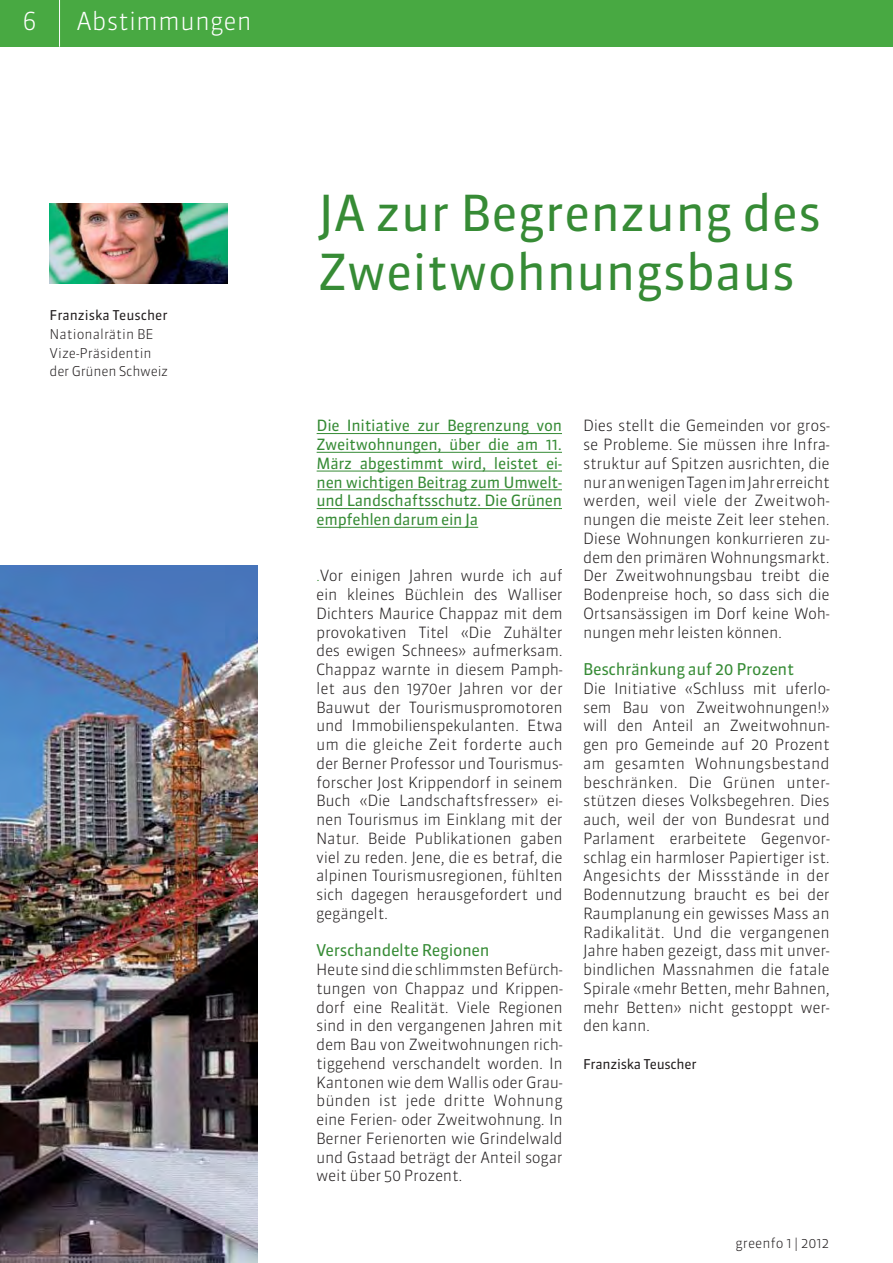
<style>
.page{position:relative;width:893px;height:1263px;background:#fff}
.page>*{position:absolute;margin:0;border:0;box-sizing:border-box;transform-origin:0 0}
.t1{font:49.5px/59.4px "Sanuk OT";color:#368b35}
.t2{font:300 24.75px "Sanuk OT";color:#fff}
.t3{font:16.2px "Sanuk OT";letter-spacing:-.02em;color:#368b35}
.t4{font:300 15.45px/18.8px "Sanuk OT";letter-spacing:-.02em;color:#231f20;text-align:justify}
.t5{font:15.45px/18.8px "Sanuk OT";letter-spacing:-.02em;color:#368b35;text-align:justify}
.t6{font:300 13.5px/18.8px "Sanuk OT";color:#231f20}
.t7{font:13.5px "Sanuk OT";letter-spacing:-.02em;color:#231f20}
.t8{font:13.5px "Sanuk OT";color:#231f20}
.s1{color:#368b35}
</style>
<div class="page">
<hr style="left:892px;top:0;width:1px;height:1263px;background:#aed2a1">
<hr style="left:317px;top:433px;width:245px;height:1px;background:#368b35">
<hr style="left:317px;top:452px;width:245px;height:1px;background:#368b35">
<hr style="left:317px;top:471px;width:245px;height:1px;background:#368b35">
<hr style="left:317px;top:489px;width:245px;height:1px;background:#368b35">
<hr style="left:317px;top:508px;width:245px;height:1px;background:#368b35">
<hr style="left:317px;top:527px;width:161px;height:1px;background:#368b35">
<img style="left:0;top:565px;width:258px;height:698px">
<img style="left:50px;top:203px;width:178px;height:80px">
<div style="left:0;top:0;width:893px;height:47px;background:#48a942"></div>
<hr style="left:59px;top:0;width:1px;height:47px;background:#fff">
<h2 class="t2" style="left:23px;top:9px;width:15px">6</h2>
<h2 class="t2" style="left:77px;top:10px;width:177px">Abstimmungen</h2>
<p class="t8" style="left:50px;top:309px;width:120px">Franziska Teuscher</p>
<p class="t6" style="left:50px;top:325px;width:120px">Nationalrätin BE<br>Vize-Präsidentin der Grünen Schweiz</p>
<h1 class="t1" style="left:318px;top:187px;width:505px">JA zur Begrenzung des<br>Zweitwohnungsbaus</h1>
<p class="t5" style="left:317px;top:417px;width:247px">Die Initiative zur Begrenzung von Zweitwohnungen, über die am 11.<br>März abgestimmt wird, leistet ei&shy;nen wichtigen Beitrag zum Umwelt&shy;und Landschaftsschutz. Die Grünen empfehlen darum ein Ja</p>
<p class="t4" style="left:583px;top:417px;width:248px">Dies stellt die Gemeinden vor gros&shy;se Probleme. Sie müssen ihre Infra&shy;struktur auf Spitzen ausrichten, die nur an wenigen Tagen im Jahr erreicht werden, weil viele der Zweitwoh&shy;nungen die meiste Zeit leer stehen.<br>Diese Wohnungen konkurrieren zu&shy;dem den primären Wohnungsmarkt.<br>Der Zweitwohnungsbau treibt die Bodenpreise hoch, so dass sich die Ortsansässigen im Dorf keine Woh&shy;nungen mehr leisten können.</p>
<p class="t3" style="left:583px;top:662px;width:213px">Beschränkung auf 20 Prozent</p>
<p class="t4" style="left:583px;top:680px;width:248px">Die Initiative «Schluss mit uferlo&shy;sem Bau von Zweitwohnungen!» will den Anteil an Zweitwohnun&shy;gen pro Gemeinde auf 20 Prozent am gesamten Wohnungsbestand beschränken. Die Grünen unter&shy;stützen dieses Volksbegehren. Dies auch, weil der von Bundesrat und Parlament erarbeitete Gegenvor&shy;schlag ein harmloser Papiertiger ist.<br>Angesichts der Missstände in der Bodennutzung braucht es bei der Raumplanung ein gewisses Mass an Radikalität. Und die vergangenen Jahre haben gezeigt, dass mit unver&shy;bindlichen Massnahmen die fatale Spirale «mehr Betten, mehr Bahnen, mehr Betten» nicht gestoppt wer&shy;den kann.</p>
<p class="t7" style="left:583px;top:1058px;width:115px">Franziska Teuscher</p>
<p class="t4" style="left:316px;top:567px;width:248px"><span class="s1">.</span>Vor einigen Jahren wurde ich auf ein kleines Büchlein des Walliser Dichters Maurice Chappaz mit dem provokativen Titel «Die Zuhälter des ewigen Schnees» aufmerksam.<br>Chappaz warnte in diesem Pamph&shy;let aus den 1970er Jahren vor der Bauwut der Tourismuspromotoren und Immobilienspekulanten. Etwa um die gleiche Zeit forderte auch der Berner Professor und Tourismus&shy;forscher Jost Krippendorf in seinem Buch «Die Landschaftsfresser» ei&shy;nen Tourismus im Einklang mit der Natur. Beide Publikationen gaben viel zu reden. Jene, die es betraf, die alpinen Tourismusregionen, fühlten sich dagegen herausgefordert und gegängelt.</p>
<p class="t3" style="left:316px;top:943px;width:175px">Verschandelte Regionen</p>
<p class="t4" style="left:316px;top:961px;width:248px">Heute sind die schlimmsten Befürch&shy;tungen von Chappaz und Krippen&shy;dorf eine Realität. Viele Regionen sind in den vergangenen Jahren mit dem Bau von Zweitwohnungen rich&shy;tiggehend verschandelt worden. In Kantonen wie dem Wallis oder Grau&shy;bünden ist jede dritte Wohnung eine Ferien- oder Zweitwohnung. In Berner Ferienorten wie Grindelwald und Gstaad beträgt der Anteil sogar weit über 50 Prozent.</p>
<p class="t6" style="left:735px;top:1234px;width:95px">greenfo 1 | 2012</p>
</div>
